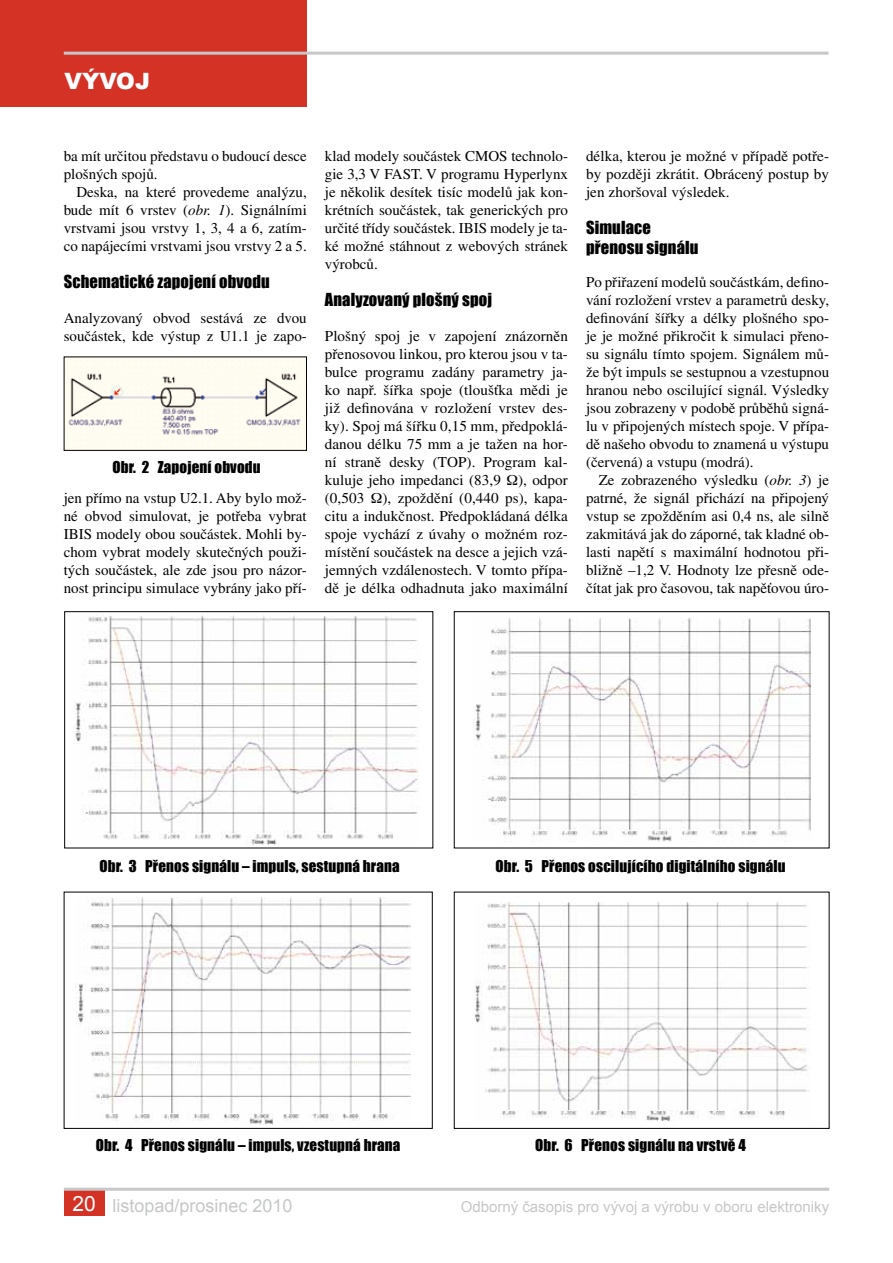
<style>
.page{position:relative;width:893px;height:1263px;background:#fff}
.page>*{position:absolute;margin:0;border:0;box-sizing:border-box;transform-origin:0 0}
.t1{font:900 22.5px "Arial";color:#fff}
.t2{font:18px "Arial";color:#c6c7c8}
.t3{font:16.5px/19.8px "Impact";letter-spacing:.01em;color:#000}
.t4{font:15px/18px "Times CE";color:#000;text-align:justify}
.t5{font:15px "Impact";letter-spacing:.01em;color:#000}
.t6{font:15px "Arial";color:#c6c7c8}
.s1{font-style:italic}
.s2{font-size:21px;color:#fff}
</style>
<div class="page">
<div style="left:0;top:0;width:307px;height:106px;background:#d43225"></div>
<hr style="left:64px;top:52px;width:764px;height:3px;background:#c6c7c8">
<div style="left:64px;top:1189px;width:41px;height:27px;background:#d43225"></div>
<hr style="left:64px;top:1188px;width:765px;height:3px;background:#c6c7c8">
<img style="left:66px;top:358px;width:239px;height:91px">
<div style="left:64px;top:356px;width:243px;height:95px;border:1px solid #000"></div>
<img style="left:73px;top:615px;width:345px;height:229px">
<div style="left:64px;top:611px;width:369px;height:237px;border:1px solid #000"></div>
<img style="left:474px;top:618px;width:336px;height:224px">
<div style="left:454px;top:611px;width:375px;height:237px;border:1px solid #000"></div>
<img style="left:475px;top:903px;width:335px;height:218px">
<div style="left:454px;top:892px;width:375px;height:237px;border:1px solid #000"></div>
<img style="left:76px;top:897px;width:335px;height:227px">
<div style="left:64px;top:892px;width:369px;height:237px;border:1px solid #000"></div>
<h1 class="t1" style="left:65px;top:64px;width:87px">Vývoj</h1>
<p class="t4" style="left:64px;top:146px;width:245px">ba mít určitou představu o budoucí desce plošných spojů.</p>
<p class="t4" style="left:64px;top:182px;width:245px;text-indent:13px">Deska, na které provedeme analýzu, bude mít 6 vrstev (<span class="s1">obr. 1</span>). Signálními vrstvami jsou vrstvy 1, 3, 4 a 6, zatím&shy;co napájecími vrstvami jsou vrstvy 2 a 5.</p>
<p class="t3" style="left:64px;top:272px;width:208px">Schematické zapojení obvodu</p>
<p class="t4" style="left:64px;top:308px;width:245px">Analyzovaný obvod sestává ze dvou součástek, kde výstup z U1.1 je zapo-</p>
<p class="t5" style="left:112px;top:455px;width:150px">Obr. 2 Zapojení obvodu</p>
<p class="t4" style="left:64px;top:488px;width:245px">jen přímo na vstup U2.1. Aby bylo mož&shy;né obvod simulovat, je potřeba vybrat IBIS modely obou součástek. Mohli by&shy;chom vybrat modely skutečných použi&shy;tých součástek, ale zde jsou pro názor&shy;nost principu simulace vybrány jako pří-</p>
<p class="t4" style="left:325px;top:146px;width:245px">klad modely součástek CMOS technolo&shy;gie 3,3 V FAST. V programu Hyperlynx je několik desítek tisíc modelů jak kon&shy;krétních součástek, tak generických pro určité třídy součástek. IBIS modely je ta&shy;ké možné stáhnout z webových stránek výrobců.</p>
<p class="t3" style="left:325px;top:290px;width:169px">Analyzovaný plošný spoj</p>
<p class="t4" style="left:325px;top:326px;width:245px">Plošný spoj je v zapojení znázorněn přenosovou linkou, pro kterou jsou v ta&shy;bulce programu zadány parametry ja&shy;ko např. šířka spoje (tloušťka mědi je již definována v rozložení vrstev des&shy;ky). Spoj má šířku 0,15 mm, předpoklá&shy;danou délku 75 mm a je tažen na hor&shy;ní straně desky (TOP). Program kal&shy;kuluje jeho impedanci (83,9 ), odpor (0,503 ), zpoždění (0,440 ps), kapa&shy;citu a indukčnost. Předpokládaná délka spoje vychází z úvahy o možném roz&shy;místění součástek na desce a jejich vzá&shy;jemných vzdálenostech. V tomto přípa&shy;dě je délka odhadnuta jako maximální</p>
<p class="t4" style="left:586px;top:146px;width:245px">délka, kterou je možné v případě potře&shy;by později zkrátit. Obrácený postup by jen zhoršoval výsledek.</p>
<p class="t3" style="left:586px;top:218px;width:114px">Simulace přenosu signálu</p>
<p class="t4" style="left:586px;top:272px;width:245px">Po přiřazení modelů součástkám, defino&shy;vání rozložení vrstev a parametrů desky, definování šířky a délky plošného spo&shy;je je možné přikročit k simulaci přeno&shy;su signálu tímto spojem. Signálem mů&shy;že být impuls se sestupnou a vzestupnou hranou nebo oscilující signál. Výsledky jsou zobrazeny v podobě průběhů signá&shy;lu v připojených místech spoje. V přípa&shy;dě našeho obvodu to znamená u výstupu (červená) a vstupu (modrá).</p>
<p class="t4" style="left:586px;top:470px;width:245px;text-indent:13px">Ze zobrazeného výsledku (<span class="s1">obr. 3</span>) je patrné, že signál přichází na připojený vstup se zpožděním asi 0,4 ns, ale silně zakmitává jak do záporné, tak kladné ob&shy;lasti napětí s maximální hodnotou při&shy;bližně –1,2 V. Hodnoty lze přesně ode&shy;čítat jak pro časovou, tak napěťovou úro-</p>
<p class="t5" style="left:99px;top:855px;width:302px">Obr. 3 Přenos signálu – impuls, sestupná hrana</p>
<p class="t5" style="left:496px;top:855px;width:292px">Obr. 5 Přenos oscilujícího digitálního signálu</p>
<p class="t5" style="left:96px;top:1133px;width:306px">Obr. 4 Přenos signálu – impuls, vzestupná hrana</p>
<p class="t5" style="left:535px;top:1133px;width:212px">Obr. 6 Přenos signálu na vrstvě 4</p>
<p class="t2" style="left:73px;top:1194px;width:221px"><span class="s2">20</span> listopad/prosinec 2010</p>
<p class="t6" style="left:461px;top:1197px;width:370px">Odborný časopis pro vývoj a výrobu v oboru elektroniky</p>
</div>
